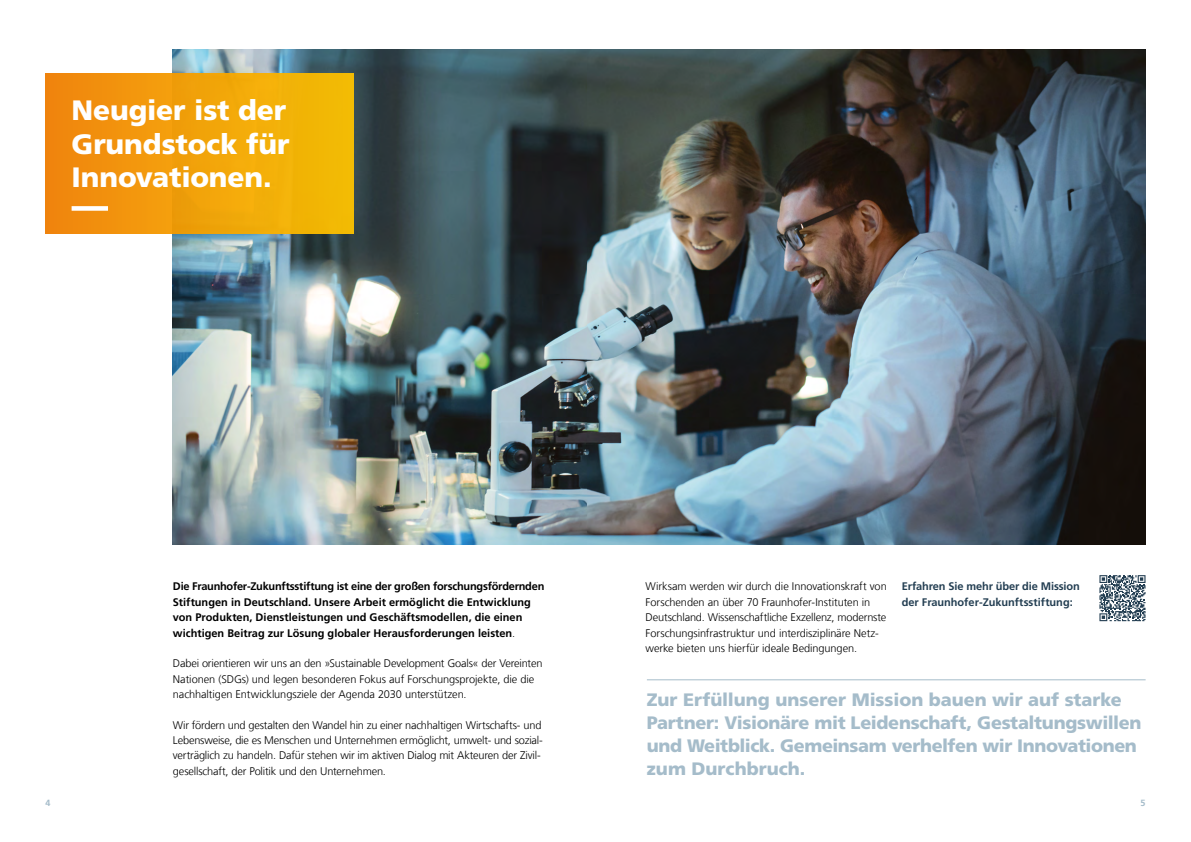
<style>
.page{position:relative;width:1191px;height:842px;background:#fff}
.page>*{position:absolute;margin:0;border:0;box-sizing:border-box;transform-origin:0 0}
.t1{font:900 28px/33.6px "Frutiger LT Com";letter-spacing:-.005em;color:#fff;text-align:justify}
.t2{font:900 18px/23px "Frutiger LT Com";letter-spacing:-.015em;color:#a5bcca}
.t3{font:300 11px/15.3px "Frutiger LT Com";letter-spacing:-.01em;color:#000}
.t4{font:700 11px/15.3px "Frutiger LT Com";color:#000}
.t5{font:700 11px/15.3px "Frutiger LT Com";letter-spacing:-.005em;color:#233e52}
.t6{font:700 9px "Frutiger LT Com";color:#a5bcca}
.s1{font-weight:300}
</style>
<div class="page">
<img style="left:173px;top:50px;width:415px;height:494px">
<div style="left:45px;top:74px;width:308px;height:159px;background:linear-gradient(to right,#f1860f,#f3be05)"></div>
<svg style="left:72px;top:206px;width:253px;height:5px"></svg>
<svg style="left:1099px;top:575px;width:46px;height:46px"></svg>
<hr style="left:647px;top:679px;width:498px;height:1px;background:#a5bcca">
<img style="left:588px;top:50px;width:557px;height:494px">
<h1 class="t1" style="left:72px;top:94px;width:219px">Neugier ist der Grundstock für Innovationen.</h1>
<p class="t6" style="left:45px;top:798px;width:7px">4</p>
<p class="t4" style="left:173px;top:579px;width:373px">Die Fraunhofer-Zukunftsstiftung ist eine der großen forschungsfördernden Stiftungen in Deutschland. Unsere Arbeit ermöglicht die Entwicklung von Produkten, Dienstleistungen und Geschäftsmodellen, die einen wichtigen Beitrag zur Lösung globaler Herausforderungen leisten<span class="s1">.</span></p>
<p class="t3" style="left:173px;top:656px;width:371px">Dabei orientieren wir uns an den »Sustainable Development Goals« der Vereinten<br>Nationen (SDGs) und legen besonderen Fokus auf Forschungsprojekte, die die nachhaltigen Entwicklungsziele der Agenda 2030 unterstützen.</p>
<p class="t3" style="left:173px;top:717px;width:371px">Wir fördern und gestalten den Wandel hin zu einer nachhaltigen Wirtschafts- und Lebensweise, die es Menschen und Unternehmen ermöglicht, umwelt- und sozial&shy;verträglich zu handeln. Dafür stehen wir im aktiven Dialog mit Akteuren der Zivil&shy;gesellschaft, der Politik und den Unternehmen.</p>
<p class="t3" style="left:645px;top:579px;width:243px">Wirksam werden wir durch die Innovationskraft von Forschenden an über 70 Fraunhofer-Instituten in Deutschland. Wissenschaftliche Exzellenz, modernste Forschungsinfrastruktur und interdisziplinäre Netz&shy;werke bieten uns hierfür ideale Bedingungen.</p>
<p class="t5" style="left:901px;top:579px;width:180px">Erfahren Sie mehr über die Mission der Fraunhofer-Zukunftsstiftung:</p>
<h2 class="t2" style="left:647px;top:688px;width:496px">Zur Erfüllung unserer Mission bauen wir auf starke Partner: Visionäre mit Leidenschaft, Gestaltungswillen und Weitblick. Gemeinsam verhelfen wir Innovationen zum Durchbruch.</h2>
<p class="t6" style="left:1140px;top:798px;width:7px">5</p>
</div>
